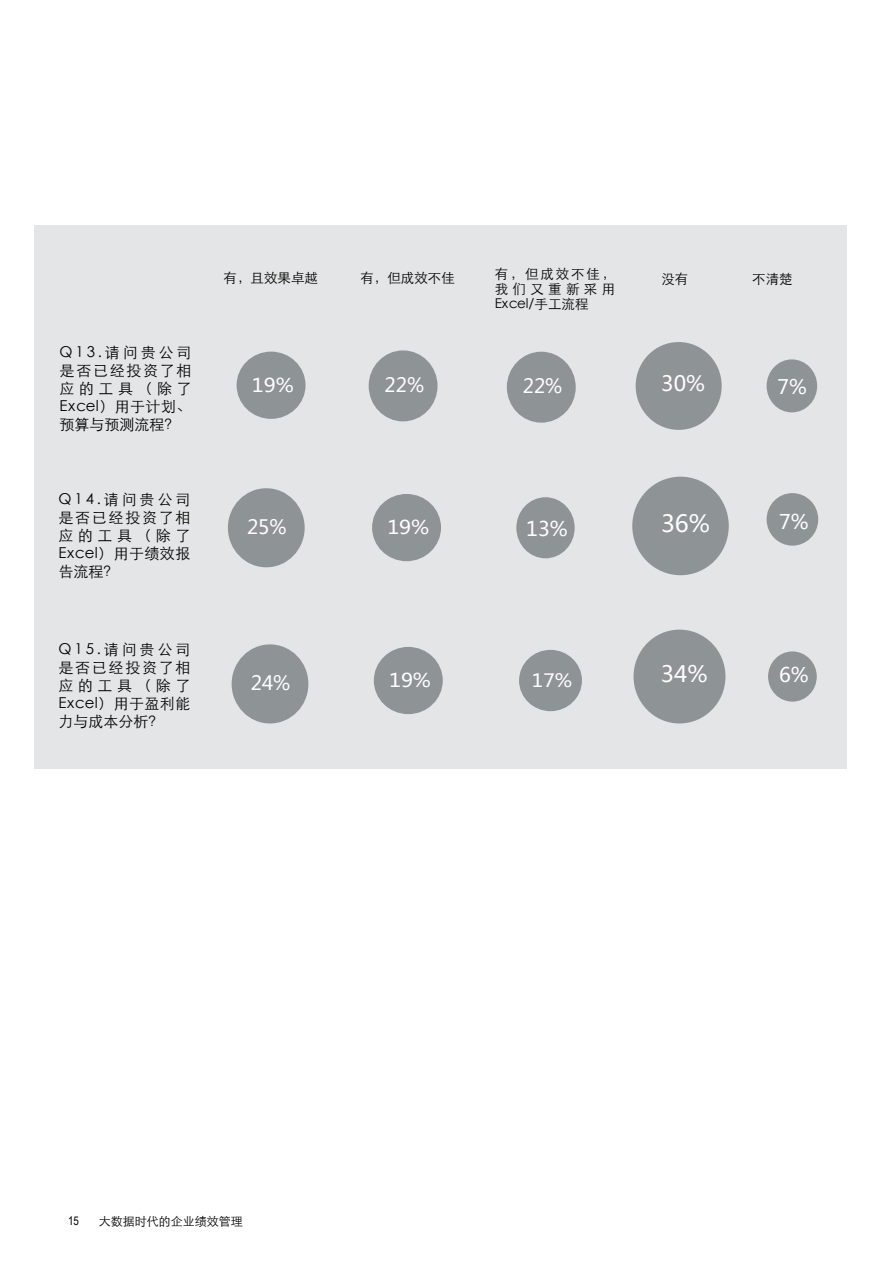
<style>
.page{position:relative;width:893px;height:1263px;background:#fff}
.page>*{position:absolute;margin:0;border:0;box-sizing:border-box;transform-origin:0 0}
.t1{font:23.55px "Microsoft Ya Hei";color:#fff}
.t2{font:22.5px "Microsoft Ya Hei";color:#fff}
.t3{font:21px "Microsoft Ya Hei";color:#fff}
.t4{font:20.1px "Microsoft Ya Hei";color:#fff}
.t5{font:19.8px "Microsoft Ya Hei";color:#fff}
.t6{font:19.65px "Microsoft Ya Hei";color:#fff}
.t7{font:18.9px "Microsoft Ya Hei";color:#fff;scale:1.07 1}
.t8{font:18.15px "Microsoft Ya Hei";color:#fff;scale:1.07 1}
.t9{font:15px/18px "ST Xihei";letter-spacing:.11em;color:#000;text-align:justify}
.t10{font:13.5px/15px "ST Xihei";color:#000;text-align:justify}
.t11{font:12px "ST Xihei";color:#000}
.t12{font:12px "Arial Narrow";color:#000}
</style>
<div class="page">
<div style="left:34px;top:225px;width:812px;height:544px;background:#e1e3e4"></div>
<div style="left:767px;top:359px;width:50px;height:53px;background:#8e9496;border-radius:50%"></div>
<div style="left:636px;top:342px;width:86px;height:88px;background:#8e9496;border-radius:50%"></div>
<div style="left:516px;top:497px;width:59px;height:61px;background:#8e9496;border-radius:50%"></div>
<div style="left:767px;top:493px;width:51px;height:53px;background:#8e9496;border-radius:50%"></div>
<div style="left:632px;top:477px;width:97px;height:98px;background:#8e9496;border-radius:50%"></div>
<div style="left:519px;top:650px;width:63px;height:61px;background:#8e9496;border-radius:50%"></div>
<div style="left:228px;top:488px;width:77px;height:79px;background:#8e9496;border-radius:50%"></div>
<div style="left:237px;top:352px;width:69px;height:67px;background:#8e9496;border-radius:50%"></div>
<div style="left:633px;top:630px;width:92px;height:93px;background:#8e9496;border-radius:50%"></div>
<div style="left:232px;top:644px;width:76px;height:79px;background:#8e9496;border-radius:50%"></div>
<div style="left:369px;top:350px;width:69px;height:71px;background:#8e9496;border-radius:50%"></div>
<div style="left:507px;top:352px;width:69px;height:71px;background:#8e9496;border-radius:50%"></div>
<div style="left:372px;top:494px;width:69px;height:67px;background:#8e9496;border-radius:50%"></div>
<div style="left:374px;top:647px;width:69px;height:67px;background:#8e9496;border-radius:50%"></div>
<div style="left:768px;top:651px;width:49px;height:51px;background:#8e9496;border-radius:50%"></div>
<p class="t9" style="left:60px;top:342px;width:133px">Q13.请问贵公司是否已经投资了相应的工具（除了Excel）用于计划、预算与预测流程？</p>
<p class="t9" style="left:59px;top:489px;width:133px">Q14.请问贵公司是否已经投资了相应的工具（除了Excel）用于绩效报告流程？</p>
<p class="t9" style="left:59px;top:639px;width:133px">Q15.请问贵公司是否已经投资了相应的工具（除了Excel）用于盈利能力与成本分析？</p>
<p class="t10" style="left:224px;top:269px;width:96px">有，且效果卓越</p>
<p class="t10" style="left:360px;top:269px;width:96px">有，但成效不佳</p>
<p class="t10" style="left:495px;top:265px;width:122px">有，但成效不佳，我们又重新采用Excel/手工流程</p>
<p class="t10" style="left:661px;top:271px;width:28px">没有</p>
<p class="t10" style="left:752px;top:270px;width:42px">不清楚</p>
<p class="t7" style="left:252px;top:372px;width:41px">19%</p>
<h3 class="t6" style="left:385px;top:371px;width:41px">22%</h3>
<h3 class="t6" style="left:523px;top:373px;width:41px">22%</h3>
<h3 class="t3" style="left:661px;top:370px;width:45px">30%</h3>
<h3 class="t5" style="left:777px;top:374px;width:31px">7%</h3>
<h3 class="t6" style="left:247px;top:513px;width:41px">25%</h3>
<p class="t7" style="left:387px;top:514px;width:41px">19%</p>
<h3 class="t4" style="left:526px;top:515px;width:43px">13%</h3>
<h3 class="t4" style="left:779px;top:508px;width:31px">7%</h3>
<h1 class="t1" style="left:661px;top:508px;width:51px">36%</h1>
<h3 class="t6" style="left:251px;top:669px;width:41px">24%</h3>
<h2 class="t2" style="left:661px;top:659px;width:48px">34%</h2>
<p class="t7" style="left:389px;top:667px;width:41px">19%</p>
<h3 class="t4" style="left:779px;top:661px;width:31px">6%</h3>
<p class="t8" style="left:532px;top:668px;width:39px">17%</p>
<p class="t12" style="left:68px;top:1212px;width:12px">15</p>
<p class="t11" style="left:99px;top:1212px;width:146px">大数据时代的企业绩效管理</p>
</div>
